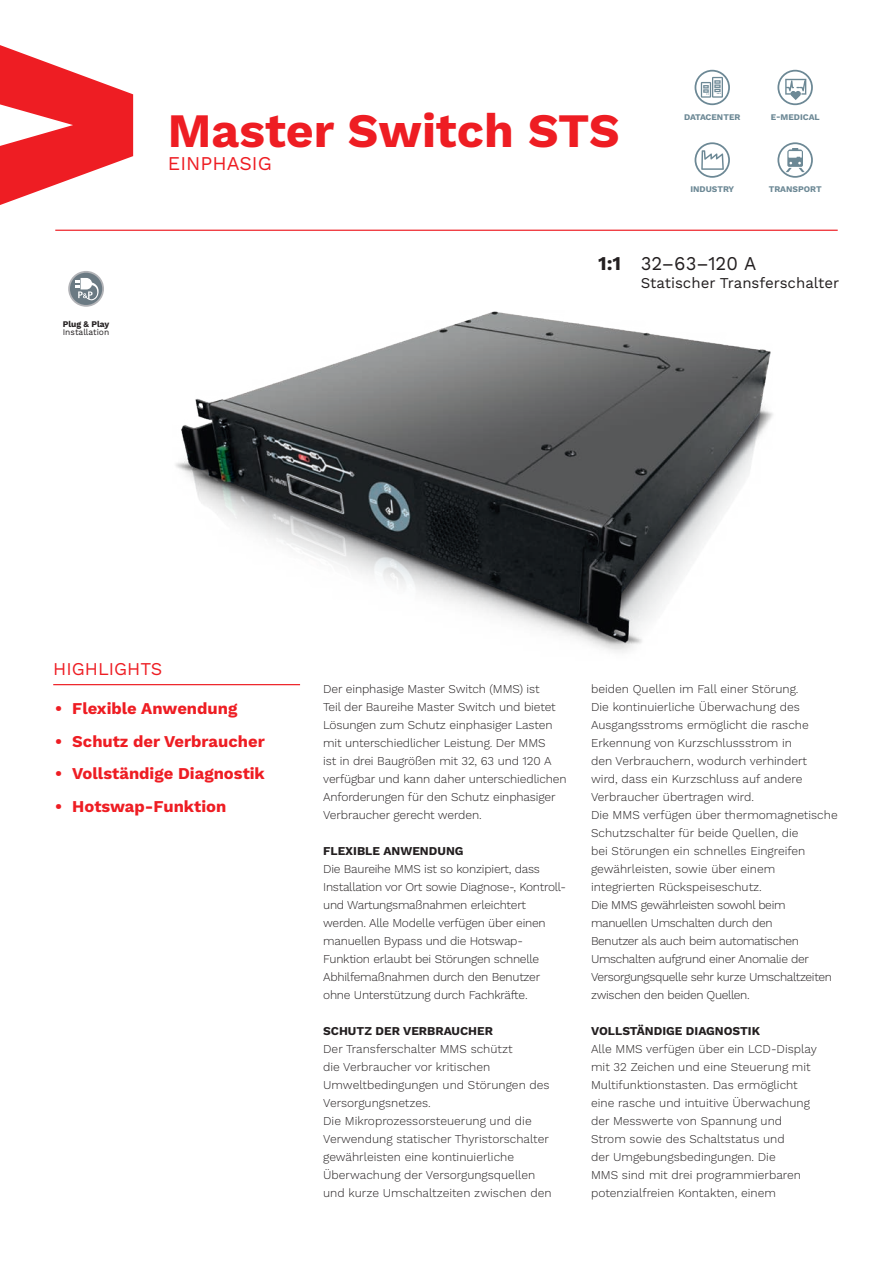
<style>
.page{position:relative;width:893px;height:1263px;background:#fff}
.page>*{position:absolute;margin:0;border:0;box-sizing:border-box;transform-origin:0 0}
.TITOLI_BIG{font:700 48px "Work Sans";color:#ee1d23}
.t1{font:19.5px "Work Sans";color:#231f20;scale:.95 1}
.TITOLI_BIG-2{font:19.5px "Work Sans";color:#ee1d23}
.t2{font:18px "Work Sans";color:#ee1d23}
.t3{font:700 16.5px "Work Sans";color:#ee1d23}
.TITOLI{font:15px "Work Sans";color:#231f20}
.t4{font:300 12px/18px "Work Sans";letter-spacing:-.01em;color:#231f20}
.t5{font:300 12px/18px "Work Sans";letter-spacing:-.03em;color:#231f20}
.t6{font:700 12px "Work Sans";color:#231f20}
.t7{font:700 8.7px "Work Sans";color:#6c8895}
.t8{font:8.7px/8.7px "Work Sans";color:#231f20}
.s1{font-weight:700}
</style>
<div class="page">
<svg style="left:0;top:45px;width:133px;height:160px"></svg>
<hr style="left:55px;top:230px;width:783px;height:1px;background:#ee1d23">
<svg style="left:695px;top:70px;width:35px;height:35px"></svg>
<div style="left:696px;top:72px;width:32px;height:31px;background:#fff;border-radius:50%"></div>
<svg style="left:701px;top:77px;width:22px;height:21px"></svg>
<svg style="left:777px;top:70px;width:36px;height:35px"></svg>
<svg style="left:779px;top:72px;width:32px;height:31px"></svg>
<svg style="left:785px;top:79px;width:21px;height:21px"></svg>
<svg style="left:695px;top:142px;width:35px;height:36px"></svg>
<div style="left:696px;top:144px;width:32px;height:32px;background:#fff;border-radius:50%"></div>
<svg style="left:701px;top:150px;width:23px;height:20px"></svg>
<svg style="left:777px;top:142px;width:36px;height:36px"></svg>
<div style="left:779px;top:144px;width:32px;height:32px;background:#fff;border-radius:50%"></div>
<svg style="left:786px;top:148px;width:19px;height:24px"></svg>
<svg style="left:68px;top:271px;width:36px;height:36px"></svg>
<div style="left:70px;top:273px;width:32px;height:32px;background:#6b7a83;border-radius:50%"></div>
<svg style="left:76px;top:278px;width:23px;height:23px"></svg>
<img style="left:175px;top:311px;width:598px;height:342px">
<hr style="left:53px;top:684px;width:247px;height:1px;background:#ee1d23">
<p class="TITOLI_BIG" style="left:168px;top:103px;width:453px">Master Switch STS</p>
<p class="TITOLI_BIG-2" style="left:168px;top:152px;width:105px">EINPHASIG</p>
<p class="t7" style="left:684px;top:112px;width:58px">DATACENTER</p>
<p class="t7" style="left:771px;top:112px;width:50px">E-MEDICAL</p>
<p class="t7" style="left:690px;top:184px;width:45px">INDUSTRY</p>
<p class="t7" style="left:769px;top:184px;width:55px">TRANSPORT</p>
<p class="t8" style="left:63px;top:320px;width:48px"><span class="s1">Plug &amp; Play<br></span>Installation</p>
<p class="t1" style="left:598px;top:252px;width:168px"><span class="s1">1:1</span> 32–63–120 A</p>
<p class="TITOLI" style="left:641px;top:274px;width:200px">Statischer Transferschalter</p>
<p class="t2" style="left:53px;top:658px;width:110px">HIGHLIGHTS</p>
<p class="t3" style="left:55px;top:699px;width:184px">• Flexible Anwendung</p>
<p class="t3" style="left:55px;top:731px;width:211px">• Schutz der Verbraucher</p>
<p class="t3" style="left:55px;top:764px;width:211px">• Vollständige Diagnostik</p>
<p class="t3" style="left:55px;top:797px;width:173px">• Hotswap-Funktion</p>
<p class="t4" style="left:323px;top:680px;width:245px">Der einphasige Master Switch (MMS) ist<br>Teil der Baureihe Master Switch und bietet Lösungen zum Schutz einphasiger Lasten mit unterschiedlicher Leistung. Der MMS<br>ist in drei Baugrößen mit 32, 63 und 120 A verfügbar und kann daher unterschiedlichen Anforderungen für den Schutz einphasiger Verbraucher gerecht werden.</p>
<p class="t6" style="left:323px;top:844px;width:142px">FLEXIBLE ANWENDUNG</p>
<p class="t4" style="left:323px;top:860px;width:244px">Die Baureihe MMS ist so konzipiert, dass Installation vor Ort sowie Diagnose-, Kontroll&shy;und Wartungsmaßnahmen erleichtert werden. Alle Modelle verfügen über einen manuellen Bypass und die Hotswap-Funktion erlaubt bei Störungen schnelle Abhilfemaßnahmen durch den Benutzer ohne Unterstützung durch Fachkräfte.</p>
<p class="t6" style="left:323px;top:1024px;width:171px">SCHUTZ DER VERBRAUCHER</p>
<p class="t4" style="left:323px;top:1040px;width:228px">Der Transferschalter MMS schützt<br>die Verbraucher vor kritischen<br>Umweltbedingungen und Störungen des<br>Versorgungsnetzes.</p>
<p class="t4" style="left:323px;top:1112px;width:230px">Die Mikroprozessorsteuerung und die Verwendung statischer Thyristorschalter gewährleisten eine kontinuierliche Überwachung der Versorgungsquellen und kurze Umschaltzeiten zwischen den</p>
<p class="t4" style="left:591px;top:680px;width:219px">beiden Quellen im Fall einer Störung.<br>Die kontinuierliche Überwachung des Ausgangsstroms ermöglicht die rasche Erkennung von Kurzschlussstrom in den Verbrauchern, wodurch verhindert wird, dass ein Kurzschluss auf andere Verbraucher übertragen wird.</p>
<p class="t4" style="left:591px;top:806px;width:248px">Die MMS verfügen über thermomagnetische Schutzschalter für beide Quellen, die<br>bei Störungen ein schnelles Eingreifen gewährleisten, sowie über einem integrierten Rückspeiseschutz.</p>
<p class="t5" style="left:591px;top:896px;width:242px">Die MMS gewährleisten sowohl beim manuellen Umschalten durch den<br>Benutzer als auch beim automatischen Umschalten aufgrund einer Anomalie der Versorgungsquelle sehr kurze Umschaltzeiten zwischen den beiden Quellen.</p>
<p class="t6" style="left:591px;top:1024px;width:171px">VOLLSTÄNDIGE DIAGNOSTIK</p>
<p class="t4" style="left:591px;top:1040px;width:227px">Alle MMS verfügen über ein LCD-Display mit 32 Zeichen und eine Steuerung mit Multifunktionstasten. Das ermöglicht eine rasche und intuitive Überwachung der Messwerte von Spannung und Strom sowie des Schaltstatus und<br>der Umgebungsbedingungen. Die<br>MMS sind mit drei programmierbaren potenzialfreien Kontakten, einem</p>
</div>
